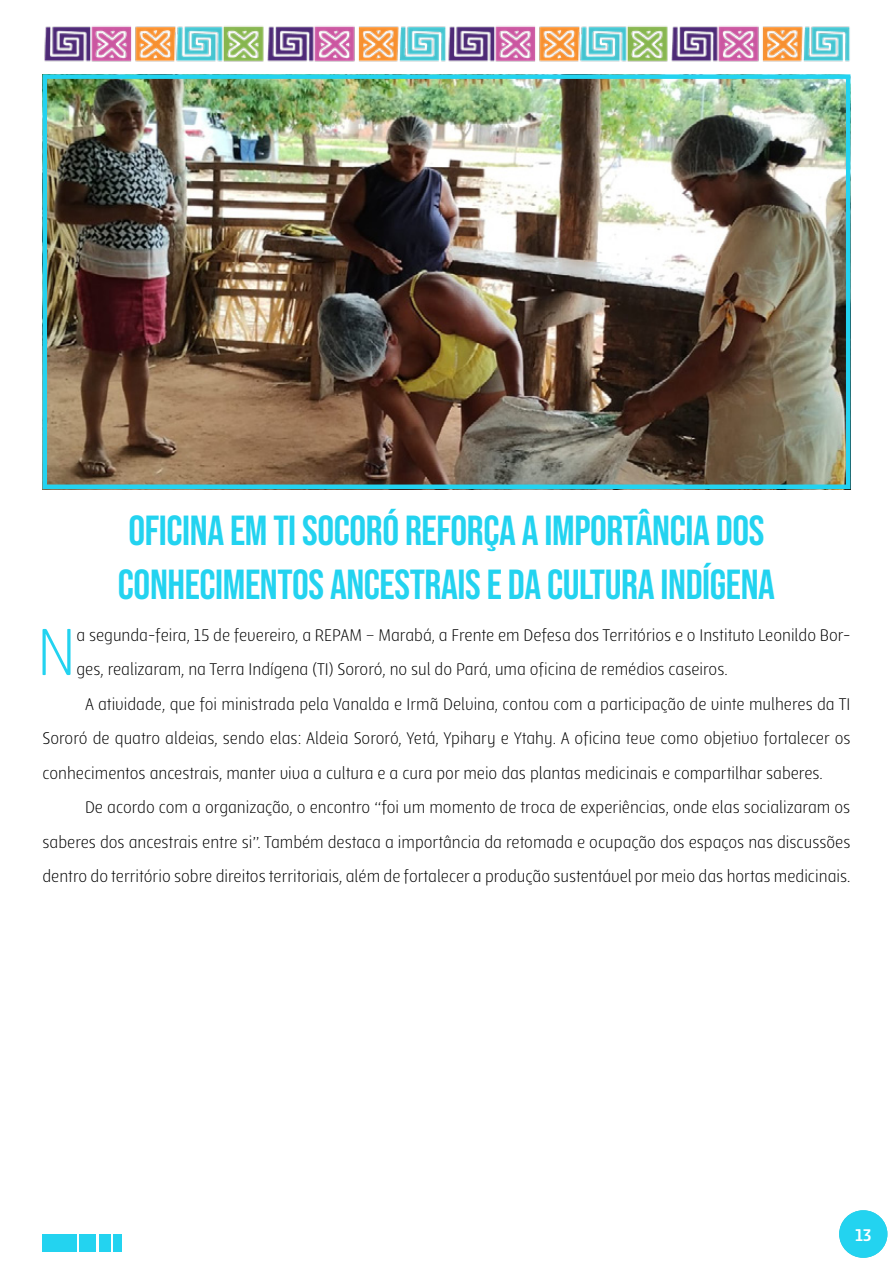
<style>
.page{position:relative;width:893px;height:1263px;background:#fff}
.page>*{position:absolute;margin:0;border:0;box-sizing:border-box;transform-origin:0 0}
.t1{font:300 70.95px "Lolita";color:#23d3f0}
.t2{font:42px/54px "Bebas Neue";letter-spacing:-.01em;color:#23d3f0}
.t3{font:300 18px "Lolita";color:#000}
.t4{font:700 18px "Lolita";color:#fff}
</style>
<div class="page">
<img style="left:42px;top:26px;width:344px;height:60px">
<img style="left:386px;top:26px;width:465px;height:60px">
<img style="left:48px;top:79px;width:797px;height:405px">
<div style="left:43px;top:74px;width:807px;height:415px;border:4px solid #23d3f0"></div>
<div style="left:43px;top:1234px;width:34px;height:18px;background:#23d3f0"></div>
<div style="left:80px;top:1234px;width:16px;height:18px;background:#23d3f0"></div>
<div style="left:99px;top:1234px;width:12px;height:18px;background:#23d3f0"></div>
<div style="left:114px;top:1234px;width:8px;height:18px;background:#23d3f0"></div>
<div style="left:839px;top:1210px;width:48px;height:48px;background:#23d3f0;border-radius:50%"></div>
<h2 class="t2" style="left:118px;top:503px;width:659px">OFICINA EM TI SOCORÓ REFORÇA A IMPORTÂNCIA DOS<br>CONHECIMENTOS ANCESTRAIS E DA CULTURA INDÍGENA</h2>
<h1 class="t1" style="left:37px;top:612px;width:41px">N</h1>
<p class="t3" style="left:76px;top:625px;width:775px">a segunda-feira, 15 de fevereiro, a REPAM – Marabá, a Frente em Defesa dos Territórios e o Instituto Leonildo Bor-</p>
<p class="t3" style="left:76px;top:659px;width:653px">ges, realizaram, na Terra Indígena (TI) Sororó, no sul do Pará, uma oficina de remédios caseiros.</p>
<p class="t3" style="left:85px;top:694px;width:767px">A atividade, que foi ministrada pela Vanalda e Irmã Delvina, contou com a participação de vinte mulheres da TI</p>
<p class="t3" style="left:43px;top:728px;width:809px">Sororó de quatro aldeias, sendo elas: Aldeia Sororó, Yetá, Ypihary e Ytahy. A oficina teve como objetivo fortalecer os</p>
<p class="t3" style="left:43px;top:763px;width:782px">conhecimentos ancestrais, manter viva a cultura e a cura por meio das plantas medicinais e compartilhar saberes.</p>
<p class="t3" style="left:85px;top:797px;width:767px">De acordo com a organização, o encontro “foi um momento de troca de experiências, onde elas socializaram os</p>
<p class="t3" style="left:43px;top:832px;width:809px">saberes dos ancestrais entre si”. Também destaca a importância da retomada e ocupação dos espaços nas discussões</p>
<p class="t3" style="left:43px;top:866px;width:809px">dentro do território sobre direitos territoriais, além de fortalecer a produção sustentável por meio das hortas medicinais.</p>
<p class="t4" style="left:855px;top:1225px;width:18px">13</p>
</div>
